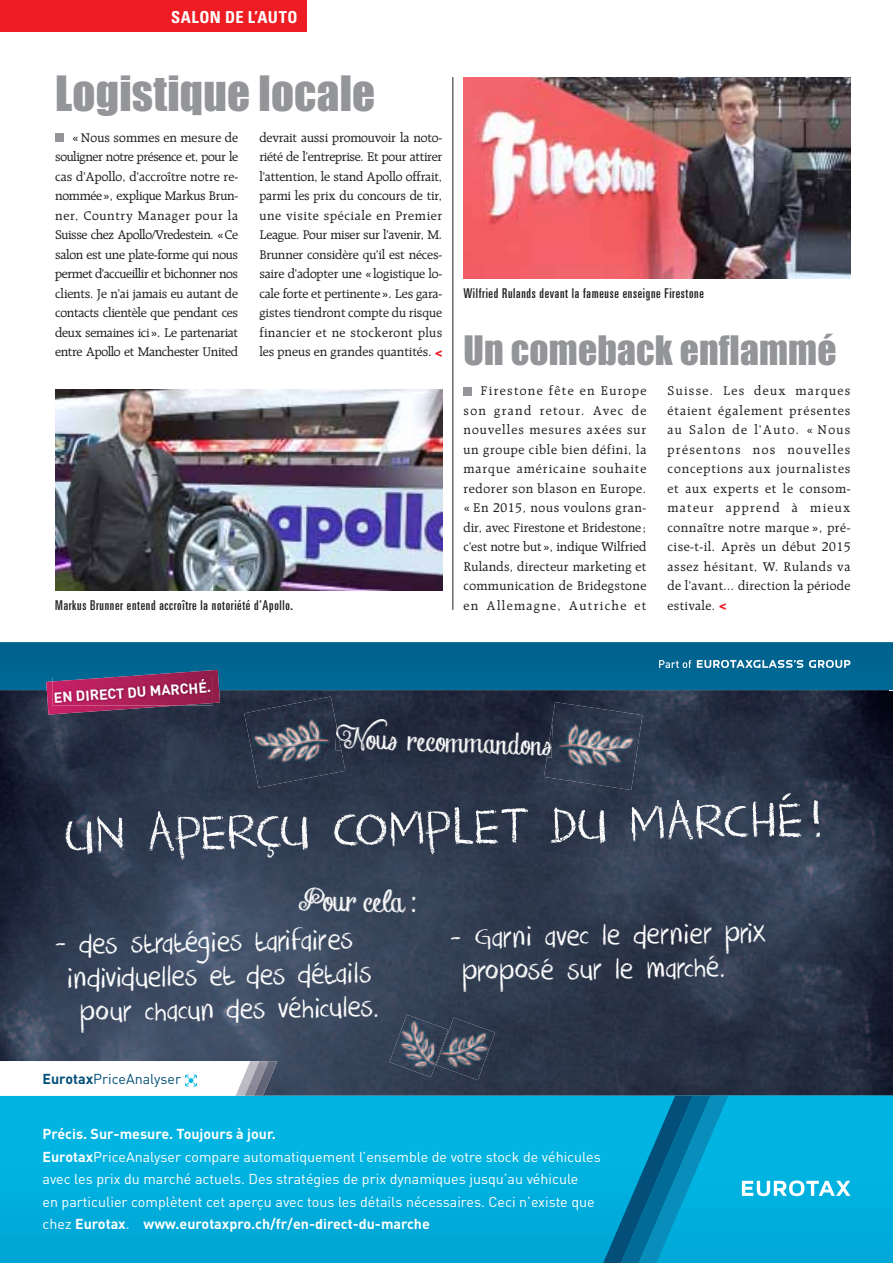
<style>
.page{position:relative;width:893px;height:1263px;background:#fff}
.page>*{position:absolute;margin:0;border:0;box-sizing:border-box;transform-origin:0 0}
.t1{font:57px "DK Crayon Crumble";color:#fff}
.t2{font:45px "Impact MT Std";letter-spacing:.005em;color:#939598}
.t3{font:37.5px "Impact MT Std";letter-spacing:.005em;color:#939598}
.t4{font:32.55px/33.9px "DK Crayon Crumble";color:#fff}
.t5{font:28.65px "Chalk hand lettering shaded demo";color:#fff}
.t6{font:27.45px "Chalk hand lettering shaded demo";color:#fff}
.t7{font:700 condensed 16.5px "Univers LT Std";letter-spacing:.035em;color:#fff}
.t8{font:700 14.4px "DIN";color:#fff}
.t9{font:14.25px/22.5px "DIN";color:#fff}
.t10{font:14.25px "DIN";color:#044f79}
.t11{font:13.5px/19.5px "Raleigh LT Std";letter-spacing:.025em;color:#231f20;text-align:justify}
.t12{font:ultra-condensed 13.5px "Univers LT Std";letter-spacing:.05em;color:#231f20}
.s1{font-family:"Impact MT Std";color:#ee1d23}
.s2{font-family:"DK Crayon Crumble";font-size:38.4px}
.s3{font-weight:700}
</style>
<div class="page">
<div style="left:55px;top:133px;width:9px;height:9px;background:#939598"></div>
<div style="left:463px;top:387px;width:9px;height:8px;background:#939598"></div>
<hr style="left:453px;top:77px;width:1px;height:533px;background:#231f20">
<img style="left:55px;top:389px;width:387px;height:201px">
<img style="left:463px;top:77px;width:387px;height:201px">
<img style="left:0;top:714px;width:893px;height:382px">
<svg style="left:0;top:1096px;width:603px;height:167px;background:#00afdd"></svg>
<img style="left:268px;top:1061px;width:9px;height:35px">
<img style="left:263px;top:1061px;width:5px;height:35px">
<svg style="left:0;top:1061px;width:263px;height:36px"></svg>
<img style="left:244px;top:714px;width:101px;height:74px">
<img style="left:335px;top:725px;width:6px;height:25px">
<img style="left:544px;top:714px;width:98px;height:76px">
<img style="left:547px;top:725px;width:6px;height:33px">
<img style="left:436px;top:1017px;width:59px;height:63px">
<img style="left:389px;top:1014px;width:59px;height:63px">
<svg style="left:0;top:642px;width:893px;height:72px;background:#1b5075"></svg>
<svg style="left:603px;top:1096px;width:290px;height:167px;background:#05a5d2"></svg>
<div style="left:0;top:0;width:306px;height:32px;background:#ee1d23"></div>
<p class="t7" style="left:171px;top:7px;width:128px">SALON DE L’AUTO</p>
<h2 class="t2" style="left:55px;top:64px;width:321px">Logistique locale</h2>
<p class="t11" style="left:55px;top:128px;width:184px;text-indent:17px">« Nous sommes en mesure de souligner notre présence et, pour le cas d’Apollo, d’accroître notre re&shy;nommée», explique Markus Brun&shy;ner, Country Manager pour la Suisse chez Apollo/Vredestein. «Ce salon est une plate-forme qui nous permet d’accueillir et bichonner nos clients. Je n’ai jamais eu autant de contacts clientèle que pendant ces deux semaines ici». Le partenariat entre Apollo et Manchester United</p>
<p class="t11" style="left:259px;top:128px;width:184px">devrait aussi promouvoir la noto&shy;riété de l’entreprise. Et pour attirer l’attention, le stand Apollo offrait, parmi les prix du concours de tir, une visite spéciale en Premier League. Pour miser sur l’avenir, M.<br>Brunner considère qu’il est néces&shy;saire d’adopter une «logistique lo&shy;cale forte et pertinente». Les gara&shy;gistes tiendront compte du risque financier et ne stockeront plus les pneus en grandes quantités. <span class="s1">&lt;</span></p>
<p class="t12" style="left:55px;top:597px;width:239px">Markus Brunner entend accroître la notoriété d’Apollo.</p>
<p class="t12" style="left:463px;top:285px;width:242px">Wilfried Rulands devant la fameuse enseigne Firestone</p>
<h3 class="t3" style="left:463px;top:325px;width:375px">Un comeback enflammé</h3>
<p class="t11" style="left:463px;top:381px;width:184px;text-indent:17px">Firestone fête en Europe son grand retour. Avec de nouvelles mesures axées sur un groupe cible bien défini, la marque américaine souhaite redorer son blason en Europe. « En 2015, nous voulons gran&shy;dir, avec Firestone et Bridestone ; c’est notre but », indique Wilfried Rulands, directeur marketing et communication de Bridegstone en Allemagne, Autriche et</p>
<p class="t11" style="left:668px;top:381px;width:184px">Suisse. Les deux marques étaient également présentes au Salon de l’Auto. « Nous présentons nos nouvelles conceptions aux journalistes et aux experts et le consom&shy;mateur apprend à mieux connaître notre marque », pré&shy;cise-t-il. Après un début 2015 assez hésitant, W. Rulands va de l’avant... direction la période estivale. <span class="s1">&lt;</span></p>
<p class="t8" style="left:53px;top:688px;width:159px;rotate:-4deg">EN DIRECT DU M ARCHÉ.</p>
<h3 class="t6" style="left:337px;top:717px;width:217px;rotate:2deg">Nous recommandons</h3>
<h1 class="t1" style="left:63px;top:800px;width:760px;rotate:-1deg">UN APERÇU COMPLET DU MARCHÉ !</h1>
<h3 class="t5" style="left:299px;top:878px;width:120px;rotate:1deg">Pour cela <span class="s2">:</span></h3>
<h3 class="t4" style="left:54px;top:929px;width:300px;rotate:-1deg">- des stratégies tarifaires</h3>
<h3 class="t4" style="left:67px;top:963px;width:306px;rotate:-1deg">individuelles et des détails</h3>
<h3 class="t4" style="left:80px;top:996px;width:300px;rotate:-1deg">pour chacun des véhicules.</h3>
<p class="t10" style="left:43px;top:1070px;width:140px"><span class="s3">Eurotax</span>PriceAnalyser</p>
<h3 class="t4" style="left:461px;top:922px;width:306px;text-indent:-12px;rotate:-1deg">- Garni avec le dernier prix proposé sur le marché.</h3>
<p class="t9" style="left:43px;top:1122px;width:560px"><span class="s3">Précis. Sur-mesure. Toujours à jour.<br>Eurotax</span>PriceAnalyser compare automatiquement l’ensemble de votre stock de véhicules avec les prix du marché actuels. Des stratégies de prix dynamiques jusqu’au véhicule<br>en particulier complètent cet aperçu avec tous les détails nécessaires. Ceci n’existe que chez <span class="s3">Eurotax</span>. <span class="s3">www.eurotaxpro.ch/fr/en-direct-du-marche</span></p>
</div>
